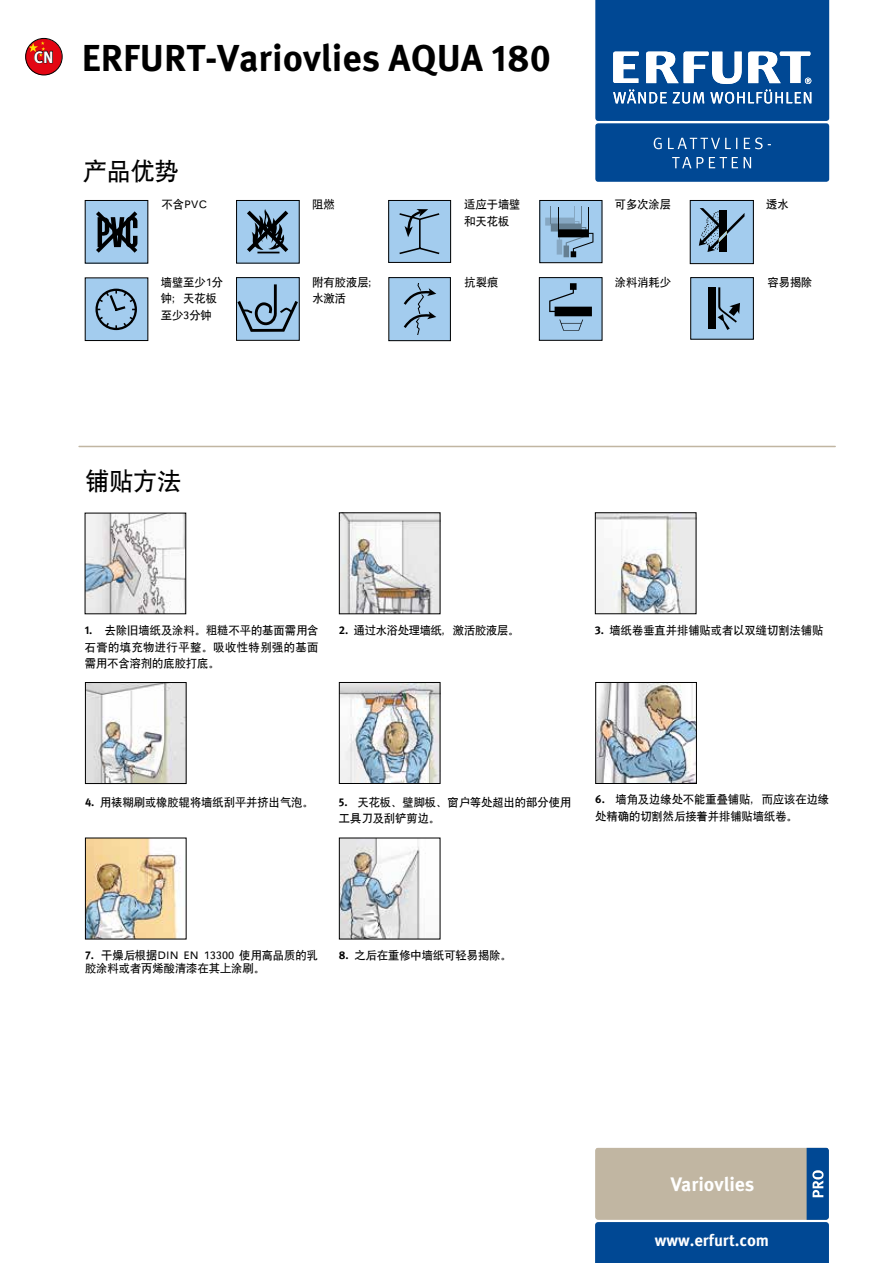
<style>
.page{position:relative;width:893px;height:1263px;background:#fff}
.page>*{position:absolute;margin:0;border:0;box-sizing:border-box;transform-origin:0 0}
.t1{font:700 37.5px "Meta Pro";color:#000}
.t2{font:24px "SIL Hei Med Jian";color:#000}
.t3{font:700 19.5px "Meta Pro";color:#fff}
.t4{font:700 16.5px "Meta Pro";color:#fff}
.t5{font:11.25px/16.5px "SIL Hei Med Jian";color:#000}
.t6{font:11.25px "SIL Hei Med Jian";letter-spacing:-.02em;color:#000}
.s1{font-family:"Meta Pro";font-weight:700}
</style>
<div class="page">
<div style="left:85px;top:201px;width:63px;height:62px;background:#a3ccee"></div>
<svg style="left:96px;top:211px;width:41px;height:42px"></svg>
<div style="left:237px;top:200px;width:62px;height:63px;background:#a3ccee"></div>
<svg style="left:247px;top:209px;width:41px;height:44px"></svg>
<div style="left:236px;top:200px;width:63px;height:63px;border:1px solid #000"></div>
<svg style="left:390px;top:202px;width:59px;height:59px;background:#95bbda"></svg>
<div style="left:388px;top:200px;width:63px;height:63px;border:1px solid #000"></div>
<svg style="left:542px;top:202px;width:58px;height:59px;background:#89acc8"></svg>
<div style="left:540px;top:200px;width:62px;height:63px;border:1px solid #000"></div>
<div style="left:690px;top:200px;width:63px;height:63px;background:#a3ccee"></div>
<svg style="left:699px;top:208px;width:45px;height:44px"></svg>
<div style="left:690px;top:200px;width:63px;height:64px;border:1px solid #000"></div>
<div style="left:85px;top:278px;width:63px;height:62px;background:#a3ccee"></div>
<div style="left:95px;top:289px;width:42px;height:41px;border:2px solid #000;border-radius:50%"></div>
<svg style="left:96px;top:290px;width:41px;height:40px"></svg>
<svg style="left:541px;top:279px;width:59px;height:59px;background:#8bafcc"></svg>
<div style="left:539px;top:277px;width:63px;height:63px;border:1px solid #000"></div>
<svg style="left:391px;top:279px;width:58px;height:60px;background:#97bddd"></svg>
<div style="left:389px;top:277px;width:62px;height:64px;border:1px solid #000"></div>
<svg style="left:693px;top:279px;width:58px;height:58px;background:#88aac7"></svg>
<img style="left:87px;top:515px;width:97px;height:97px">
<img style="left:597px;top:514px;width:97px;height:98px">
<div style="left:595px;top:512px;width:101px;height:102px;border:1px solid #000"></div>
<img style="left:341px;top:514px;width:97px;height:98px">
<div style="left:339px;top:512px;width:101px;height:102px;border:1px solid #000"></div>
<img style="left:341px;top:684px;width:97px;height:98px">
<div style="left:339px;top:682px;width:101px;height:102px;border:1px solid #000"></div>
<img style="left:87px;top:684px;width:98px;height:98px">
<div style="left:85px;top:682px;width:102px;height:102px;border:1px solid #000"></div>
<img style="left:597px;top:684px;width:98px;height:98px">
<div style="left:595px;top:682px;width:102px;height:102px;border:1px solid #000"></div>
<img style="left:87px;top:840px;width:91px;height:97px">
<svg style="left:595px;top:0;width:234px;height:121px;background:#2864a4"></svg>
<div style="left:595px;top:123px;width:234px;height:59px;background:#004894;border-radius:3px"></div>
<svg style="left:672px;top:157px;width:79px;height:11px"></svg>
<svg style="left:654px;top:137px;width:117px;height:12px"></svg>
<img style="left:341px;top:840px;width:79px;height:97px">
<hr style="left:79px;top:446px;width:756px;height:1px;background:#c1b6a2">
<svg style="left:595px;top:1147px;width:234px;height:116px;background:#768d9f"></svg>
<svg style="left:238px;top:279px;width:59px;height:59px;background:#88abc7"></svg>
<div style="left:236px;top:277px;width:63px;height:63px;border:1px solid #000"></div>
<div style="left:25px;top:39px;width:37px;height:36px;background:#e30613;border-radius:18px"></div>
<div style="left:25px;top:38px;width:37px;height:37px;border:1px solid #000;border-radius:50%"></div>
<svg style="left:28px;top:41px;width:25px;height:26px"></svg>
<h3 class="t4" style="left:34px;top:44px;width:21px">CN</h3>
<h1 class="t1" style="left:82px;top:28px;width:471px">ERFURT-Variovlies AQUA 180</h1>
<h2 class="t2" style="left:83px;top:155px;width:98px">产品优势</h2>
<p class="t5" style="left:464px;top:195px;width:58px">适应于墙壁和天花板</p>
<p class="t5" style="left:162px;top:195px;width:47px">不含PVC</p>
<p class="t5" style="left:312px;top:195px;width:24px">阻燃</p>
<p class="t5" style="left:615px;top:195px;width:58px">可多次涂层</p>
<p class="t5" style="left:766px;top:195px;width:24px">透水</p>
<p class="t5" style="left:161px;top:273px;width:64px">墙壁至少1分钟；天花板至少3分钟</p>
<p class="t5" style="left:465px;top:273px;width:35px">抗裂痕</p>
<p class="t5" style="left:615px;top:273px;width:58px">涂料消耗少</p>
<p class="t5" style="left:767px;top:273px;width:46px">容易揭除</p>
<p class="t5" style="left:312px;top:273px;width:69px">附有胶液层；水激活</p>
<h2 class="t2" style="left:85px;top:465px;width:97px">铺贴方法</h2>
<p class="t5" style="left:85px;top:621px;width:235px;text-align:justify"><span class="s1">1.</span> 去除旧墙纸及涂料。粗糙不平的基面需用含石膏的填充物进行平整。吸收性特别强的基面需用不含溶剂的底胶打底。</p>
<p class="t6" style="left:339px;top:622px;width:182px"><span class="s1">2.</span> 通过水浴处理墙纸，激活胶液层。</p>
<p class="t5" style="left:595px;top:621px;width:230px"><span class="s1">3.</span> 墙纸卷垂直并排铺贴或者以双缝切割法铺贴</p>
<p class="t5" style="left:85px;top:793px;width:230px"><span class="s1">4.</span> 用裱糊刷或橡胶辊将墙纸刮平并挤出气泡。</p>
<p class="t5" style="left:339px;top:793px;width:234px"><span class="s1">5.</span> 天花板、壁脚板、窗户等处超出的部分使用工具刀及刮铲剪边。</p>
<p class="t5" style="left:595px;top:790px;width:235px"><span class="s1">6.</span> 墙角及边缘处不能重叠铺贴，而应该在边缘处精确的切割然后接着并排铺贴墙纸卷。</p>
<p class="t5" style="left:85px;top:947px;width:234px;line-height:13.5px"><span class="s1">7.</span> 干燥后根据DIN EN 13300 使用高品质的乳胶涂料或者丙烯酸清漆在其上涂刷。</p>
<p class="t5" style="left:339px;top:946px;width:174px"><span class="s1">8.</span> 之后在重修中墙纸可轻易揭除。</p>
<h3 class="t3" style="left:671px;top:1168px;width:85px">Variovlies</h3>
<h3 class="t4" style="left:655px;top:1227px;width:116px">www.erfurt.com</h3>
</div>
